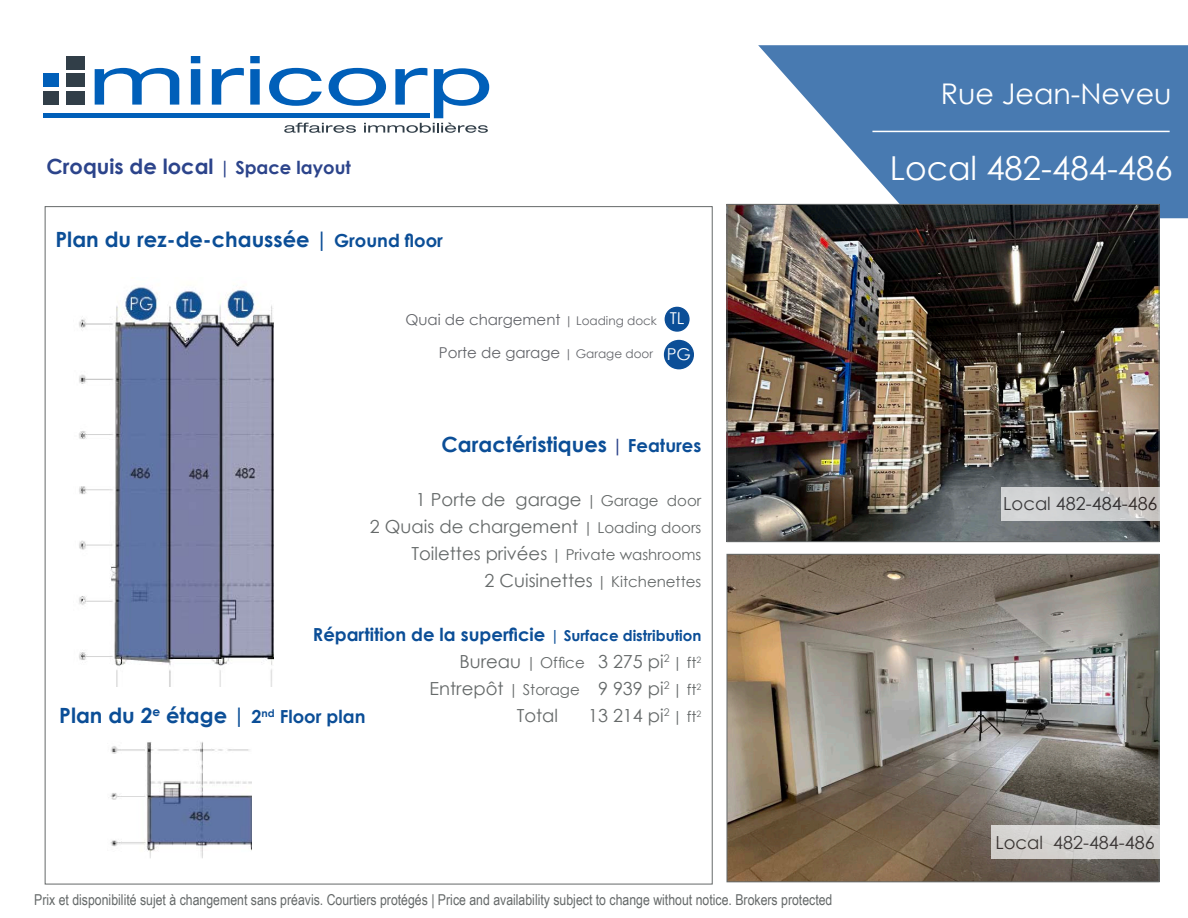
<style>
.page{position:relative;width:1188px;height:918px;background:#fff}
.page>*{position:absolute;margin:0;border:0;box-sizing:border-box;transform-origin:0 0}
.t1{font:33px "Century Gothic";color:#fff}
.t2{font:28.5px "Century Gothic";color:#fff}
.t3{font:700 21px "Century Gothic";color:#0b4e97}
.t4{font:700 21px "Century Gothic";color:#2c448b}
.t5{font:18px "Century Gothic";color:#656969}
.t6{font:700 18px "Century Gothic";color:#0b4e97}
.t7{font:18px "Century Gothic";color:#231f20}
.t8{font:15px "Arial Narrow";color:#656969}
.t9{font:15px "Century Gothic";color:#656969}
.t10{font:15px "Century Gothic";color:#63656a}
.s1{font-size:18px}
.s2{font-size:12px}
.s3{font-size:18px;color:#2c448b}
.s4{font-size:15px}
</style>
<div class="page">
<svg style="left:95px;top:68px;width:84px;height:37px"></svg>
<svg style="left:191px;top:56px;width:9px;height:49px"></svg>
<svg style="left:212px;top:68px;width:32px;height:37px"></svg>
<svg style="left:250px;top:56px;width:10px;height:49px"></svg>
<hr style="left:43px;top:114px;width:387px;height:4px;background:#005fb9">
<div style="left:66px;top:74px;width:19px;height:13px;background:#313e48"></div>
<div style="left:66px;top:56px;width:19px;height:13px;background:#313e48"></div>
<div style="left:66px;top:91px;width:19px;height:13px;background:#313e48"></div>
<div style="left:43px;top:74px;width:16px;height:13px;background:#005fb9"></div>
<div style="left:43px;top:91px;width:16px;height:13px;background:#313e48"></div>
<svg style="left:269px;top:68px;width:220px;height:65px"></svg>
<svg style="left:758px;top:45px;width:430px;height:173px;fill:#487ab1"></svg>
<hr style="left:872px;top:131px;width:298px;height:1px;background:#fff">
<img style="left:729px;top:206px;width:429px;height:334px">
<div style="left:727px;top:204px;width:433px;height:338px;border:1px solid #656969"></div>
<img style="left:729px;top:556px;width:429px;height:324px">
<div style="left:727px;top:554px;width:433px;height:328px;border:1px solid #656969"></div>
<svg style="left:1001px;top:487px;width:159px;height:33px;background:#cdcdcd"></svg>
<div style="left:991px;top:826px;width:169px;height:33px;background:#d4d2d0"></div>
<img style="left:79px;top:287px;width:195px;height:400px">
<img style="left:110px;top:742px;width:141px;height:116px">
<div style="left:665px;top:340px;width:28px;height:29px;background:#0b4e97;border-radius:50%"></div>
<div style="left:664px;top:340px;width:30px;height:29px;border:1px solid #0b4e97;border-radius:50%"></div>
<div style="left:665px;top:307px;width:24px;height:24px;background:#0b4e97;border-radius:50%"></div>
<div style="left:665px;top:307px;width:25px;height:25px;border:1px solid #0b4e97;border-radius:50%"></div>
<p class="t4" style="left:46px;top:151px;width:306px">Croquis de local <span class="s1">| Space layout</span></p>
<p class="t3" style="left:56px;top:224px;width:389px">Plan du rez-de-chaussée | <span class="s1">Ground floor</span></p>
<p class="t10" style="left:405px;top:309px;width:253px">Quai de chargement <span class="s2">| Loading dock</span></p>
<p class="t10" style="left:439px;top:342px;width:216px">Porte de garage <span class="s2">| Garage door</span></p>
<p class="t3" style="left:442px;top:429px;width:261px">Caractéristiques <span class="s3">|</span> <span class="s1">Features</span></p>
<p class="t5" style="left:416px;top:487px;width:287px">1 Porte de garage <span class="s4">| Garage door</span></p>
<p class="t5" style="left:370px;top:514px;width:333px">2 Quais de chargement <span class="s4">| Loading doors</span></p>
<p class="t9" style="left:411px;top:544px;width:291px"><span class="s1">Toilettes privées</span> | Private washrooms</p>
<p class="t9" style="left:485px;top:571px;width:218px"><span class="s1">2 Cuisinettes</span> | Kitchenettes</p>
<p class="t6" style="left:313px;top:621px;width:390px">Répartition de la superficie <span class="s4">| Surface distribution</span></p>
<p class="t5" style="left:459px;top:649px;width:243px">Bureau <span class="s4">| Office</span> 3 275 pi<sup>2</sup> <span class="s4">| ft</span><sup>2</sup></p>
<p class="t5" style="left:430px;top:676px;width:273px">Entrepôt <span class="s4">| Storage</span> 9 939 pi<sup>2</sup> <span class="s4">| ft</span><sup>2</sup></p>
<p class="t5" style="left:517px;top:703px;width:43px">Total</p>
<p class="t5" style="left:588px;top:703px;width:115px">13 214 pi<sup>2</sup> <span class="s4">| ft</span><sup>2</sup></p>
<p class="t3" style="left:59px;top:699px;width:308px">Plan du 2<sup>e</sup> étage | <span class="s1">2</span><sup>nd</sup> <span class="s1">Floor plan</span></p>
<p class="t8" style="left:34px;top:889px;width:800px">Prix et disponibilité sujet à changement sans préavis. Courtiers protégés | Price and availability subject to change without notice. Brokers protected</p>
<h2 class="t2" style="left:941px;top:74px;width:232px">Rue Jean-Neveu</h2>
<p class="t1" style="left:890px;top:145px;width:284px">Local 482-484-486</p>
<p class="t7" style="left:1003px;top:491px;width:156px">Local 482-484-486</p>
<p class="t7" style="left:995px;top:830px;width:161px">Local 482-484-486</p>
</div>
